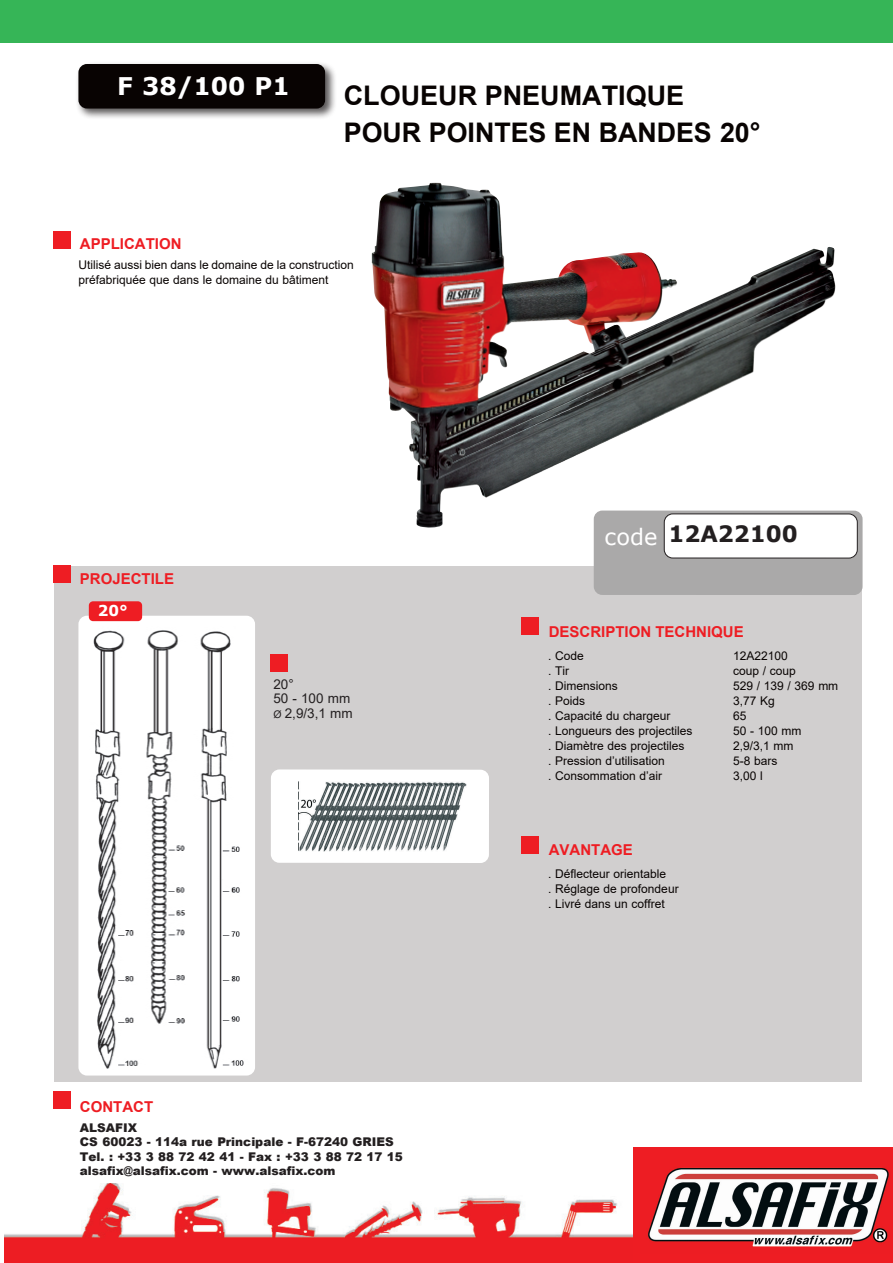
<style>
.page{position:relative;width:893px;height:1263px;background:#fff}
.page>*{position:absolute;margin:0;border:0;box-sizing:border-box;transform-origin:0 0}
.t1{font:700 27px "Arial";color:#080302}
.t2{font:700 24.3px "Verdana";color:#fff}
.t3{font:700 22.5px "Verdana";color:#231f20}
.t4{font:22.5px "Verdana";color:#fff}
.t5{font:700 15px "Arial";color:#ee1d23}
.t6{font:700 15px "Verdana";color:#fff}
.t7{font:13.5px "Arial";color:#231f20}
.t8{font:12px/15px "Arial";color:#080302}
.t9{font:900 12px/14.4px "Arial";color:#231f20}
.s1{font-size:10.5px}
</style>
<div class="page">
<img style="left:371px;top:183px;width:465px;height:345px">
<div style="left:54px;top:566px;width:808px;height:515px;background:#d1cfcf"></div>
<div style="left:78px;top:616px;width:177px;height:459px;background:#fff;border-radius:9px"></div>
<img style="left:93px;top:630px;width:151px;height:439px">
<div style="left:1px;top:0;width:892px;height:43px;background:#36b557"></div>
<img style="left:4px;top:1183px;width:630px;height:80px">
<div style="left:634px;top:1148px;width:259px;height:115px;background:#ee1d23"></div>
<img style="left:647px;top:1167px;width:242px;height:80px">
<div style="left:76px;top:61px;width:261px;height:59px;background:#231f20;opacity:.75"></div>
<div style="left:78px;top:64px;width:247px;height:45px;background:#080302;border-radius:9px"></div>
<div style="left:89px;top:601px;width:53px;height:20px;background:#ee1d23;border-radius:4px"></div>
<div style="left:271px;top:769px;width:218px;height:94px;background:#fff;border-radius:9px"></div>
<div style="left:594px;top:510px;width:269px;height:85px;background:#aaa9a9;border-radius:9px"></div>
<div style="left:664px;top:514px;width:193px;height:44px;background:#fff;border-radius:9px"></div>
<div style="left:664px;top:513px;width:194px;height:45px;border:1px solid #231f20;border-radius:9px"></div>
<img style="left:298px;top:781px;width:168px;height:70px">
<div style="left:54px;top:232px;width:17px;height:17px;background:#ee1d23"></div>
<div style="left:271px;top:654px;width:17px;height:17px;background:#ee1d23"></div>
<div style="left:522px;top:618px;width:17px;height:17px;background:#ee1d23"></div>
<div style="left:54px;top:565px;width:17px;height:17px;background:#ee1d23"></div>
<div style="left:522px;top:837px;width:17px;height:17px;background:#ee1d23"></div>
<div style="left:54px;top:1092px;width:17px;height:17px;background:#ee1d23"></div>
<p class="t2" style="left:117px;top:68px;width:174px">F 38/100 P1</p>
<p class="t1" style="left:344px;top:76px;width:342px">CLOUEUR PNEUMATIQUE</p>
<p class="t1" style="left:344px;top:114px;width:418px">POUR POINTES EN BANDES 20°</p>
<p class="t5" style="left:80px;top:233px;width:103px">APPLICATION</p>
<p class="t8" style="left:78px;top:258px;width:277px">Utilisé aussi bien dans le domaine de la construction préfabriquée que dans le domaine du bâtiment</p>
<p class="t5" style="left:80px;top:568px;width:96px">PROJECTILE</p>
<p class="t6" style="left:98px;top:600px;width:32px">20°</p>
<p class="t7" style="left:273px;top:675px;width:22px">20°</p>
<p class="t7" style="left:273px;top:688px;width:78px">50 - 100 mm</p>
<p class="t7" style="left:273px;top:703px;width:81px"><span class="s1">Ø</span> 2,9/3,1 mm</p>
<p class="t5" style="left:80px;top:1096px;width:75px">CONTACT</p>
<p class="t9" style="left:80px;top:1120px;width:315px">ALSAFIX<br>CS 60023 - 114a rue Principale - F-67240 GRIES</p>
<p class="t9" style="left:80px;top:1149px;width:325px">Tel. : +33 3 88 72 42 41 - Fax : +33 3 88 72 17 15 alsafix@alsafix.com - www.alsafix.com</p>
<p class="t4" style="left:605px;top:521px;width:54px">code</p>
<p class="t3" style="left:668px;top:518px;width:131px">12A22100</p>
<p class="t5" style="left:549px;top:621px;width:197px">DESCRIPTION TECHNIQUE</p>
<p class="t8" style="left:548px;top:648px;width:37px">. Code</p>
<p class="t8" style="left:733px;top:648px;width:56px">12A22100</p>
<p class="t8" style="left:548px;top:663px;width:22px">. Tir</p>
<p class="t8" style="left:733px;top:663px;width:64px">coup / coup</p>
<p class="t8" style="left:548px;top:678px;width:71px">. Dimensions</p>
<p class="t8" style="left:733px;top:678px;width:107px">529 / 139 / 369 mm</p>
<p class="t8" style="left:548px;top:693px;width:39px">. Poids</p>
<p class="t8" style="left:733px;top:693px;width:43px">3,77 Kg</p>
<p class="t8" style="left:548px;top:708px;width:124px">. Capacité du chargeur</p>
<p class="t8" style="left:733px;top:708px;width:15px">65</p>
<p class="t8" style="left:548px;top:723px;width:146px">. Longueurs des projectiles</p>
<p class="t8" style="left:733px;top:723px;width:70px">50 - 100 mm</p>
<p class="t8" style="left:548px;top:738px;width:138px">. Diamètre des projectiles</p>
<p class="t8" style="left:733px;top:738px;width:62px">2,9/3,1 mm</p>
<p class="t8" style="left:548px;top:753px;width:118px">. Pression d’utilisation</p>
<p class="t8" style="left:733px;top:753px;width:46px">5-8 bars</p>
<p class="t8" style="left:548px;top:768px;width:116px">. Consommation d’air</p>
<p class="t8" style="left:733px;top:768px;width:31px">3,00 l</p>
<p class="t5" style="left:549px;top:839px;width:86px">AVANTAGE</p>
<p class="t8" style="left:548px;top:866px;width:120px">. Déflecteur orientable</p>
<p class="t8" style="left:548px;top:881px;width:132px">. Réglage de profondeur</p>
<p class="t8" style="left:548px;top:896px;width:118px">. Livré dans un coffret</p>
</div>
